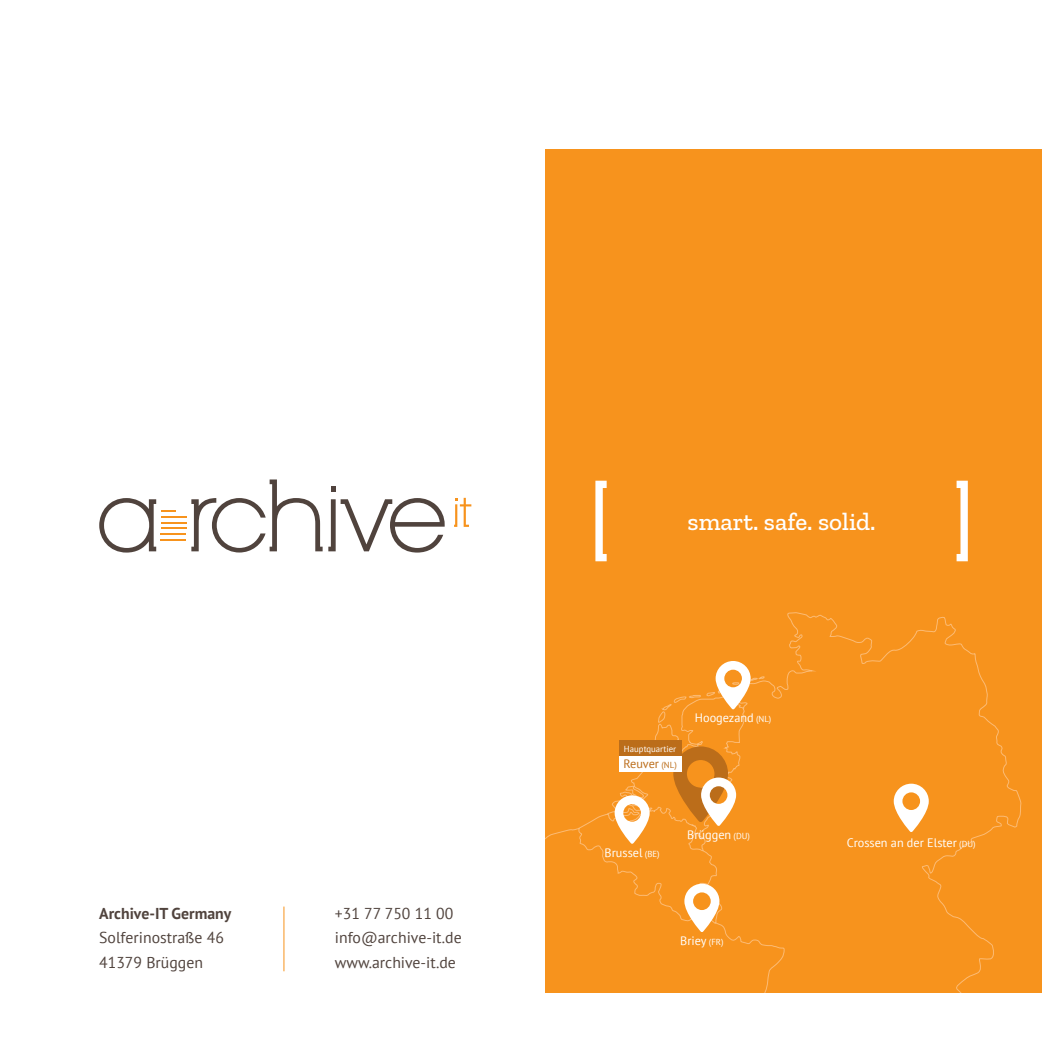
<style>
.page{position:relative;width:1042px;height:1042px;background:#fff}
.page>*{position:absolute;margin:0;border:0;box-sizing:border-box;transform-origin:0 0}
.t1{font:500 25.2px "Zilla Slab";color:#fff}
.t2{font:15.75px "PT Sans";color:#50433d}
.t3{font:700 15.75px "PT Sans";color:#50433d}
.t4{font:12.25px "PT Sans";color:#fff}
.t5{font:12.25px "PT Sans";color:#bb6d1a}
.t6{font:8.75px "PT Sans";color:#fff}
.s1{font-size:8.75px}
</style>
<div class="page">
<div style="left:546px;top:149px;width:496px;height:843px;background:#f7931d"></div>
<svg style="left:454px;top:498px;width:17px;height:29px"></svg>
<svg style="left:99px;top:479px;width:346px;height:73px"></svg>
<svg style="left:595px;top:481px;width:12px;height:80px"></svg>
<svg style="left:956px;top:481px;width:12px;height:80px"></svg>
<svg style="left:546px;top:612px;width:475px;height:380px"></svg>
<svg style="left:614px;top:795px;width:36px;height:49px"></svg>
<svg style="left:673px;top:746px;width:63px;height:80px"></svg>
<svg style="left:715px;top:661px;width:35px;height:48px"></svg>
<div style="left:619px;top:756px;width:62px;height:16px;background:#fff"></div>
<div style="left:619px;top:740px;width:62px;height:16px;background:#bb6d1a"></div>
<svg style="left:684px;top:883px;width:35px;height:49px"></svg>
<svg style="left:894px;top:783px;width:35px;height:49px"></svg>
<hr style="left:283px;top:906px;width:1px;height:65px;background:#f7931d">
<p class="t3" style="left:99px;top:903px;width:134px">Archive-IT Germany</p>
<p class="t2" style="left:99px;top:927px;width:126px">Solferinostraße 46</p>
<p class="t2" style="left:99px;top:952px;width:105px">41379 Brüggen</p>
<p class="t2" style="left:335px;top:903px;width:120px">+31 77 750 11 00</p>
<p class="t2" style="left:335px;top:927px;width:128px">info@archive-it.de</p>
<p class="t2" style="left:335px;top:952px;width:122px">www.archive-it.de</p>
<p class="t1" style="left:687px;top:507px;width:190px">smart. safe. solid.</p>
<p class="t6" style="left:624px;top:743px;width:54px">Hauptquartier</p>
<p class="t5" style="left:623px;top:756px;width:55px">Reuver <span class="s1">(NL)</span></p>
<p class="t4" style="left:695px;top:710px;width:78px">Hoogezand <span class="s1">(NL)</span></p>
<p class="t4" style="left:604px;top:844px;width:57px">Brussel <span class="s1">(BE)</span></p>
<p class="t4" style="left:687px;top:827px;width:64px">Brüggen <span class="s1">(DU)</span></p>
<p class="t4" style="left:680px;top:933px;width:45px">Briey <span class="s1">(FR)</span></p>
<p class="t4" style="left:847px;top:834px;width:130px">Crossen an der Elster <span class="s1">(DU)</span></p>
</div>
